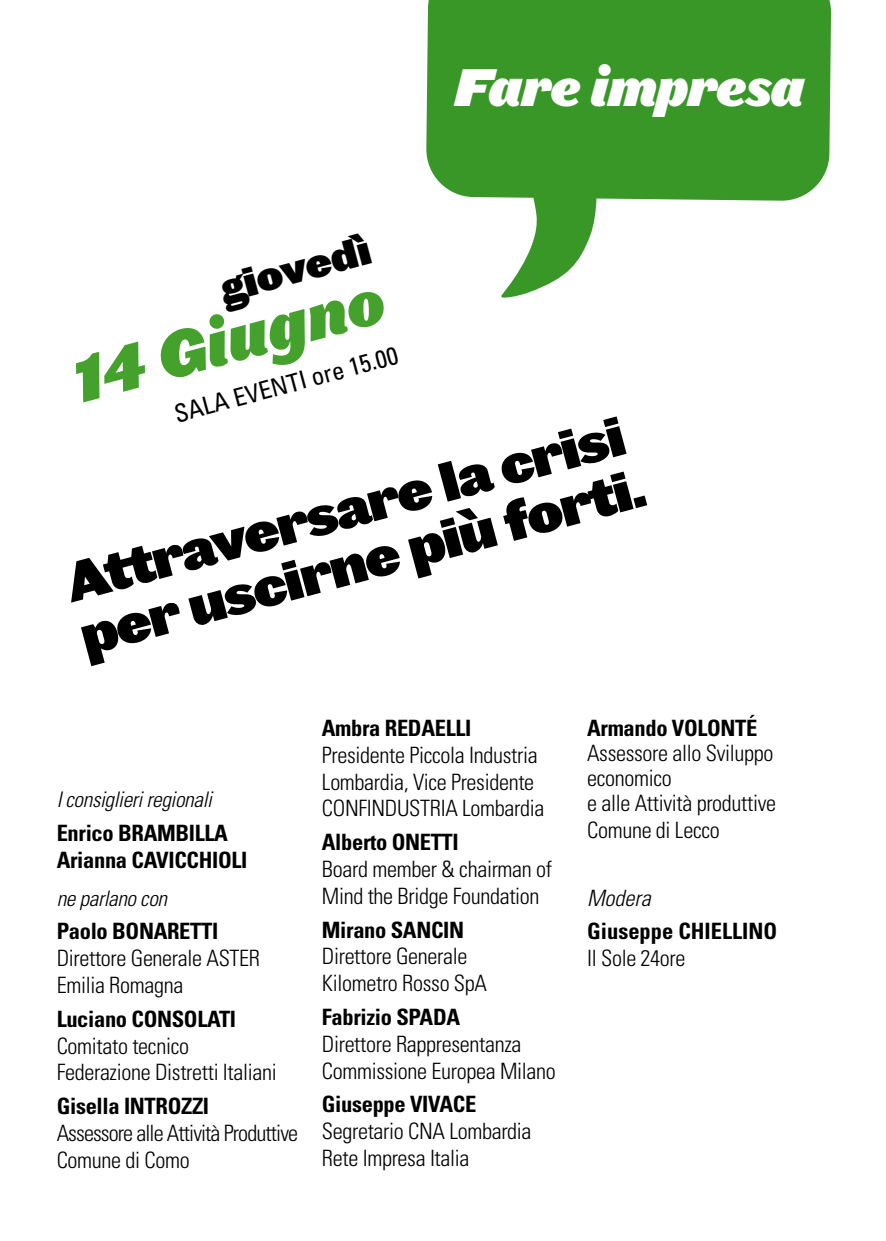
<style>
.page{position:relative;width:886px;height:1241px;background:#fff}
.page>*{position:absolute;margin:0;border:0;box-sizing:border-box;transform-origin:0 0}
.t1{font:60.75px "Leviathan HTF Black Italic";color:#44a12b}
.t2{font:52.5px/55px "Leviathan HTF Black";color:#000}
.t3{font:50px "Leviathan HTF Black Italic";letter-spacing:-.02em;color:#fff}
.t4{font:38.75px "Leviathan HTF Black";color:#000}
.t5{font:condensed 25px "Univers";color:#000}
.t6{font:300 condensed 22.5px/26.8px "Univers";letter-spacing:-.015em;color:#000}
.t7{font:700 condensed 22.5px/26.8px "Univers";letter-spacing:-.015em;color:#000}
.t8{font:300 condensed 22.5px/26.8px "Univers";letter-spacing:-.04em;color:#000}
.t9{font:italic 300 condensed 22.5px "Univers";color:#000}
.t10{font:italic 300 condensed 21.5px "Univers";letter-spacing:-.015em;color:#000}
</style>
<div class="page">
<svg style="left:426px;top:0;width:405px;height:298px;fill:#399728"></svg>
<h3 class="t3" style="left:454px;top:54px;width:352px">Fare impresa</h3>
<h3 class="t4" style="left:215px;top:264px;width:155px;rotate:-15deg">giovedì</h3>
<h1 class="t1" style="left:62px;top:342px;width:322px;rotate:-15deg">14 Giugno</h1>
<p class="t5" style="left:171px;top:399px;width:232px;rotate:-15deg">SALA EVENTI ore 15.00</p>
<h2 class="t2" style="left:60px;top:557px;width:584px;rotate:-15deg">Attraversare la crisi per uscirne più forti.</h2>
<p class="t10" style="left:57px;top:786px;width:157px">I consiglieri regionali</p>
<p class="t7" style="left:57px;top:819px;width:192px">Enrico BRAMBILLA<br>Arianna CAVICCHIOLI</p>
<p class="t10" style="left:57px;top:884px;width:112px">ne parlano con</p>
<p class="t7" style="left:57px;top:917px;width:163px">Paolo BONARETTI</p>
<p class="t6" style="left:57px;top:944px;width:205px">Direttore Generale ASTER<br>Emilia Romagna</p>
<p class="t7" style="left:57px;top:1005px;width:181px">Luciano CONSOLATI</p>
<p class="t6" style="left:57px;top:1032px;width:222px">Comitato tecnico<br>Federazione Distretti Italiani</p>
<p class="t7" style="left:57px;top:1092px;width:154px">Gisella INTROZZI</p>
<p class="t8" style="left:57px;top:1119px;width:243px">Assessore alle Attività Produttive<br>Comune di Como</p>
<p class="t7" style="left:322px;top:714px;width:151px">Ambra REDAELLI</p>
<p class="t6" style="left:322px;top:741px;width:224px">Presidente Piccola Industria<br>Lombardia, Vice Presidente<br>CONFINDUSTRIA Lombardia</p>
<p class="t7" style="left:322px;top:828px;width:138px">Alberto ONETTI</p>
<p class="t6" style="left:322px;top:855px;width:232px">Board member &amp; chairman of<br>Mind the Bridge Foundation</p>
<p class="t7" style="left:322px;top:916px;width:144px">Mirano SANCIN</p>
<p class="t6" style="left:322px;top:942px;width:167px">Direttore Generale<br>Kilometro Rosso SpA</p>
<p class="t7" style="left:322px;top:1003px;width:140px">Fabrizio SPADA</p>
<p class="t6" style="left:322px;top:1030px;width:235px">Direttore Rappresentanza<br>Commissione Europea Milano</p>
<p class="t7" style="left:322px;top:1090px;width:156px">Giuseppe VIVACE</p>
<p class="t6" style="left:322px;top:1117px;width:211px">Segretario CNA Lombardia<br>Rete Impresa Italia</p>
<p class="t7" style="left:587px;top:714px;width:172px">Armando VOLONTÉ</p>
<p class="t6" style="left:587px;top:740px;width:190px;line-height:25.5px">Assessore allo Sviluppo economico<br>e alle Attività produttive<br>Comune di Lecco</p>
<p class="t9" style="left:587px;top:884px;width:65px">Modera</p>
<p class="t7" style="left:587px;top:917px;width:191px">Giuseppe CHIELLINO</p>
<p class="t6" style="left:587px;top:944px;width:100px">Il Sole 24ore</p>
</div>
